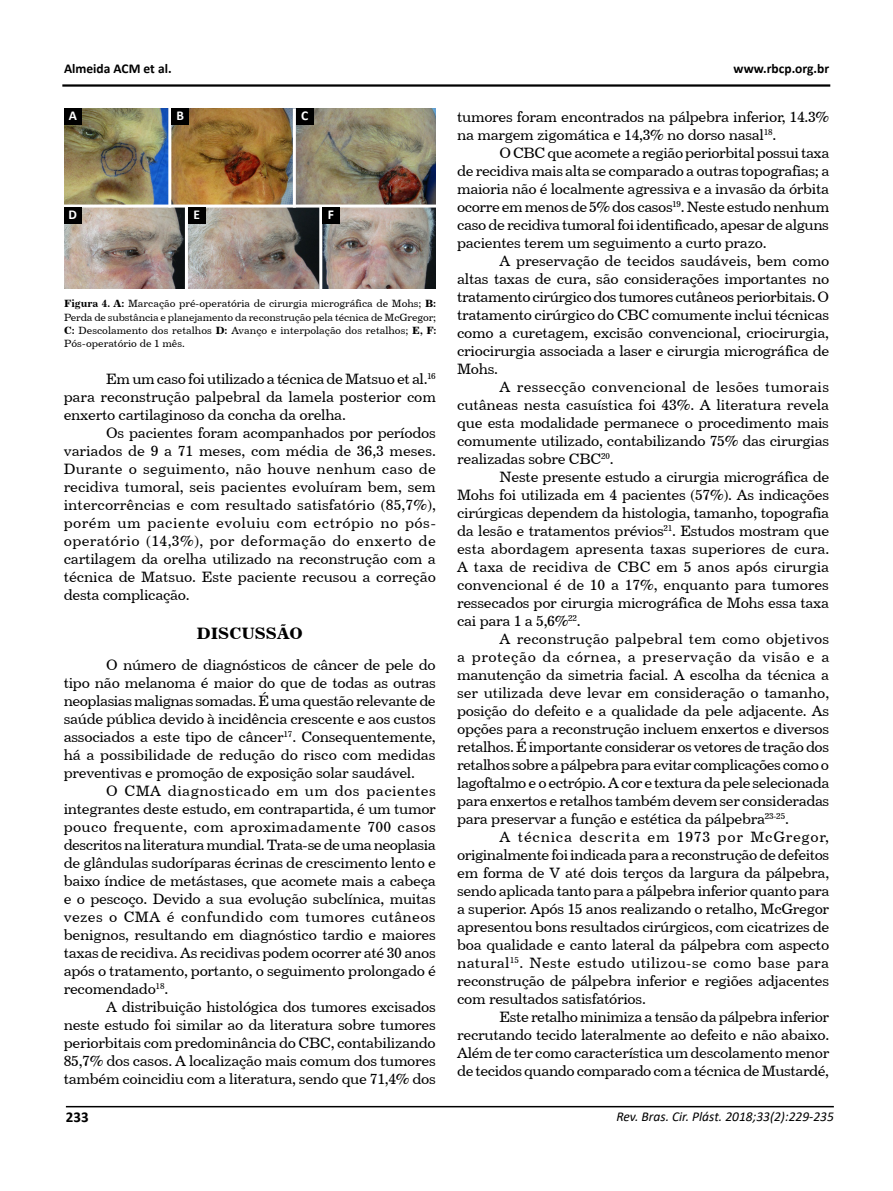
<style>
.page{position:relative;width:893px;height:1191px;background:#fff}
.page>*{position:absolute;margin:0;border:0;box-sizing:border-box;transform-origin:0 0}
.t1{font:16.5px "Century 731 BT Bold A";color:#000}
.t2{font:15px/18px "Century 731 BT Roman A";letter-spacing:-.02em;color:#000;text-align:justify}
.t3{font:700 15px "Calibri";color:#000}
.t4{font:italic 13.5px "Calibri";color:#000}
.t5{font:700 13.5px "Calibri";color:#000}
.t6{font:700 13.5px "Calibri";color:#fff}
.t7{font:10.5px/13.2px "Century 731 BT Roman A";color:#000;text-align:justify}
.s1{font-family:"Century 731 BT Bold A"}
</style>
<div class="page">
<hr style="left:66px;top:1106px;width:768px;height:1px;background:#000">
<hr style="left:62px;top:84px;width:768px;height:3px;background:#000">
<img style="left:64px;top:108px;width:371px;height:181px">
<hr style="left:168px;top:106px;width:3px;height:101px;background:#fff">
<hr style="left:293px;top:108px;width:3px;height:99px;background:#fff">
<hr style="left:185px;top:206px;width:3px;height:85px;background:#fff">
<hr style="left:319px;top:206px;width:3px;height:85px;background:#fff">
<hr style="left:59px;top:204px;width:383px;height:3px;background:#fff">
<div style="left:64px;top:108px;width:18px;height:17px;background:#000"></div>
<div style="left:171px;top:108px;width:18px;height:17px;background:#000"></div>
<div style="left:296px;top:108px;width:17px;height:17px;background:#000"></div>
<div style="left:322px;top:207px;width:18px;height:17px;background:#000"></div>
<div style="left:188px;top:207px;width:17px;height:17px;background:#000"></div>
<div style="left:64px;top:207px;width:18px;height:17px;background:#000"></div>
<p class="t5" style="left:64px;top:59px;width:109px">Almeida ACM et al.</p>
<p class="t5" style="left:734px;top:59px;width:97px">www.rbcp.org.br</p>
<p class="t6" style="left:69px;top:106px;width:10px">A</p>
<p class="t6" style="left:176px;top:106px;width:9px">B</p>
<p class="t6" style="left:301px;top:106px;width:9px">C</p>
<p class="t6" style="left:69px;top:205px;width:10px">D</p>
<p class="t6" style="left:193px;top:205px;width:8px">E</p>
<p class="t6" style="left:328px;top:205px;width:8px">F</p>
<p class="t7" style="left:64px;top:297px;width:374px"><span class="s1">Figura 4. A:</span> Marcação pré-operatória de cirurgia micrográfica de Mohs; <span class="s1">B:<br></span>Perda de substância e planejamento da reconstrução pela técnica de McGregor; <span class="s1">C:</span> Descolamento dos retalhos <span class="s1">D:</span> Avanço e interpolação dos retalhos; <span class="s1">E, F:<br></span>Pós-operatório de 1 mês.</p>
<p class="t2" style="left:64px;top:370px;width:374px;text-indent:43px">Em um caso foi utilizado a técnica de Matsuo et al.<sup>16 </sup>para reconstrução palpebral da lamela posterior com enxerto cartilaginoso da concha da orelha.</p>
<p class="t2" style="left:64px;top:424px;width:374px;text-indent:43px">Os pacientes foram acompanhados por períodos variados de 9 a 71 meses, com média de 36,3 meses.<br>Durante o seguimento, não houve nenhum caso de recidiva tumoral, seis pacientes evoluíram bem, sem intercorrências e com resultado satisfatório (85,7%), porém um paciente evoluiu com ectrópio no pós&shy;operatório (14,3%), por deformação do enxerto de cartilagem da orelha utilizado na reconstrução com a técnica de Matsuo. Este paciente recusou a correção desta complicação.</p>
<p class="t1" style="left:197px;top:623px;width:107px">DISCUSSÃO</p>
<p class="t2" style="left:64px;top:655px;width:374px;text-indent:43px">O número de diagnósticos de câncer de pele do tipo não melanoma é maior do que de todas as outras neoplasias malignas somadas. É uma questão relevante de saúde pública devido à incidência crescente e aos custos associados a este tipo de câncer<sup>17</sup>. Consequentemente, há a possibilidade de redução do risco com medidas preventivas e promoção de exposição solar saudável.</p>
<p class="t2" style="left:64px;top:781px;width:374px;text-indent:43px">O CMA diagnosticado em um dos pacientes integrantes deste estudo, em contrapartida, é um tumor pouco frequente, com aproximadamente 700 casos descritos na literatura mundial. Trata-se de uma neoplasia de glândulas sudoríparas écrinas de crescimento lento e baixo índice de metástases, que acomete mais a cabeça e o pescoço. Devido a sua evolução subclínica, muitas vezes o CMA é confundido com tumores cutâneos benignos, resultando em diagnóstico tardio e maiores taxas de recidiva. As recidivas podem ocorrer até 30 anos após o tratamento, portanto, o seguimento prolongado é recomendado<sup>18</sup>.</p>
<p class="t2" style="left:64px;top:997px;width:374px;text-indent:43px">A distribuição histológica dos tumores excisados neste estudo foi similar ao da literatura sobre tumores periorbitais com predominância do CBC, contabilizando 85,7% dos casos. A localização mais comum dos tumores também coincidiu com a literatura, sendo que 71,4% dos</p>
<p class="t2" style="left:457px;top:107px;width:374px">tumores foram encontrados na pálpebra inferior, 14.3% na margem zigomática e 14,3% no dorso nasal<sup>18</sup>.</p>
<p class="t2" style="left:457px;top:143px;width:374px;text-indent:43px">O CBC que acomete a região periorbital possui taxa de recidiva mais alta se comparado a outras topografias; a maioria não é localmente agressiva e a invasão da órbita ocorre em menos de 5% dos casos<sup>19</sup>. Neste estudo nenhum caso de recidiva tumoral foi identificado, apesar de alguns pacientes terem um seguimento a curto prazo.</p>
<p class="t2" style="left:457px;top:251px;width:374px;text-indent:43px">A preservação de tecidos saudáveis, bem como altas taxas de cura, são considerações importantes no tratamento cirúrgico dos tumores cutâneos periorbitais. O tratamento cirúrgico do CBC comumente inclui técnicas como a curetagem, excisão convencional, criocirurgia, criocirurgia associada a laser e cirurgia micrográfica de Mohs.</p>
<p class="t2" style="left:457px;top:377px;width:374px;text-indent:43px">A ressecção convencional de lesões tumorais cutâneas nesta casuística foi 43%. A literatura revela que esta modalidade permanece o procedimento mais comumente utilizado, contabilizando 75% das cirurgias realizadas sobre CBC<sup>20</sup>.</p>
<p class="t2" style="left:457px;top:467px;width:374px;text-indent:43px">Neste presente estudo a cirurgia micrográfica de Mohs foi utilizada em 4 pacientes (57%). As indicações cirúrgicas dependem da histologia, tamanho, topografia da lesão e tratamentos prévios<sup>21</sup>. Estudos mostram que esta abordagem apresenta taxas superiores de cura.<br>A taxa de recidiva de CBC em 5 anos após cirurgia convencional é de 10 a 17%, enquanto para tumores ressecados por cirurgia micrográfica de Mohs essa taxa cai para 1 a 5,6%<sup>22</sup>.</p>
<p class="t2" style="left:457px;top:629px;width:374px;text-indent:43px">A reconstrução palpebral tem como objetivos a proteção da córnea, a preservação da visão e a manutenção da simetria facial. A escolha da técnica a ser utilizada deve levar em consideração o tamanho, posição do defeito e a qualidade da pele adjacente. As opções para a reconstrução incluem enxertos e diversos retalhos. É importante considerar os vetores de tração dos retalhos sobre a pálpebra para evitar complicações como o lagoftalmo e o ectrópio. A cor e textura da pele selecionada para enxertos e retalhos também devem ser consideradas para preservar a função e estética da pálpebra<sup>23-25</sup>.</p>
<p class="t2" style="left:457px;top:827px;width:374px;text-indent:43px">A técnica descrita em 1973 por McGregor, originalmente foi indicada para a reconstrução de defeitos em forma de V até dois terços da largura da pálpebra, sendo aplicada tanto para a pálpebra inferior quanto para a superior. Após 15 anos realizando o retalho, McGregor apresentou bons resultados cirúrgicos, com cicatrizes de boa qualidade e canto lateral da pálpebra com aspecto natural<sup>15</sup>. Neste estudo utilizou-se como base para reconstrução de pálpebra inferior e regiões adjacentes com resultados satisfatórios.</p>
<p class="t2" style="left:457px;top:1007px;width:374px;text-indent:43px">Este retalho minimiza a tensão da pálpebra inferior recrutando tecido lateralmente ao defeito e não abaixo.<br>Além de ter como característica um descolamento menor de tecidos quando comparado com a técnica de Mustardé,</p>
<p class="t3" style="left:66px;top:1106px;width:24px">233</p>
<p class="t4" style="left:616px;top:1107px;width:219px">Rev. Bras. Cir. Plást. 2018;33(2):229-235</p>
</div>
